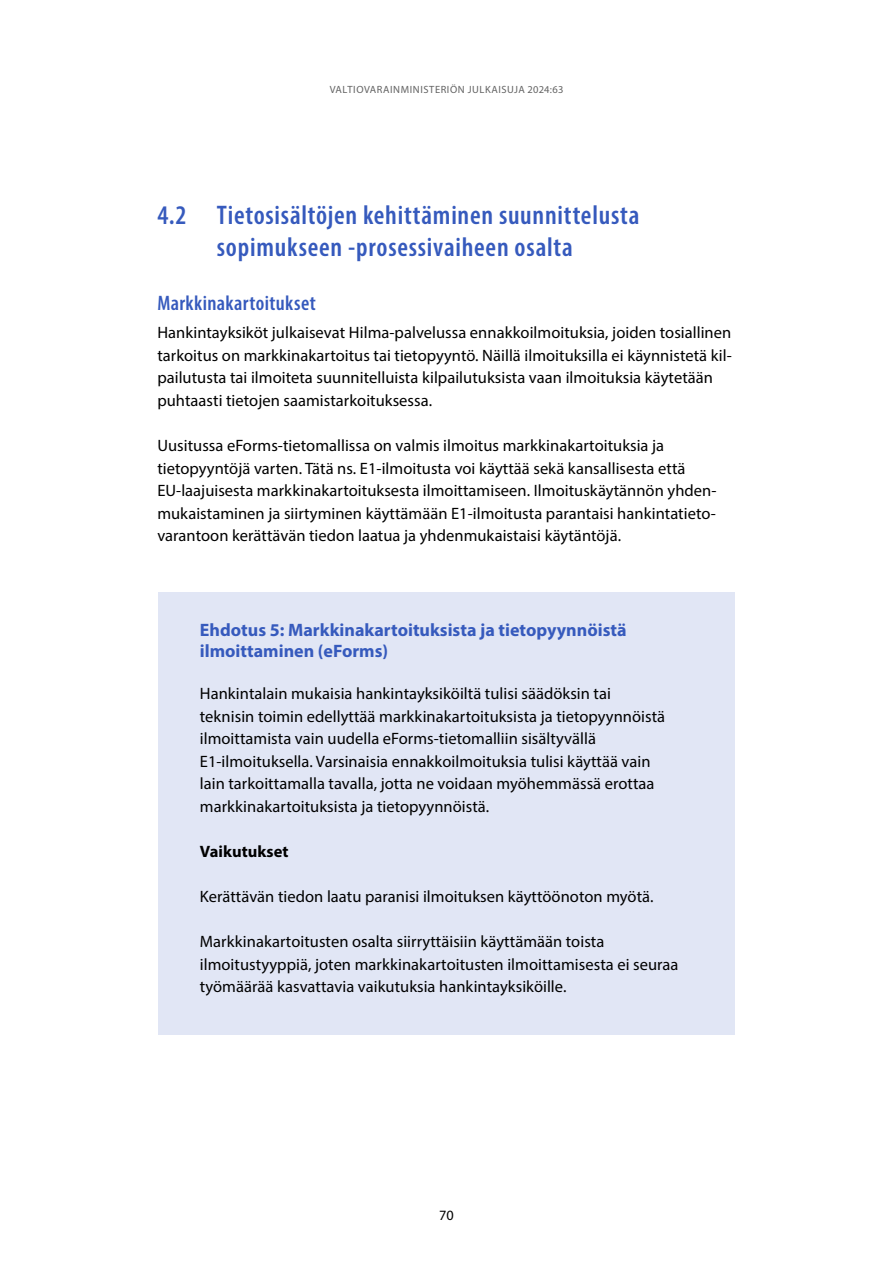
<style>
.page{position:relative;width:893px;height:1263px;background:#fff}
.page>*{position:absolute;margin:0;border:0;box-sizing:border-box;transform-origin:0 0}
.Otsikko_2{font:600 condensed 27px/31.5px "Myriad Pro";letter-spacing:.025em;color:#365abd;text-align:center}
.Otsikko_ei_numeroitu{font:600 condensed 21px "Myriad Pro";letter-spacing:.02em;color:#365abd}
.laatikko-otsikko{font:700 18px/21px "Myriad Pro";color:#365abd}
._01_Leipä{font:16.5px/22.5px "Myriad Pro";letter-spacing:.005em;color:#000}
.Laatikkoteksti{font:16.5px/22.5px "Myriad Pro";letter-spacing:.005em;color:#000}
.Laatikkoteksti-2{font:700 16.5px "Myriad Pro";letter-spacing:.005em;color:#000}
.t1{font:14.25px "Myriad Pro";color:#000}
.t2{font:10.5px "Myriad Pro";letter-spacing:.015em;color:#636363}
</style>
<div class="page">
<div style="left:158px;top:592px;width:577px;height:90px;background:#e1e6f5"></div>
<div style="left:158px;top:665px;width:577px;height:189px;background:#e1e6f5"></div>
<div style="left:158px;top:823px;width:577px;height:76px;background:#e1e6f5"></div>
<div style="left:158px;top:868px;width:577px;height:76px;background:#e1e6f5"></div>
<div style="left:158px;top:914px;width:577px;height:121px;background:#e1e6f5"></div>
<p class="t2" style="left:330px;top:83px;width:13px">Valtiovarainministeri</p>
<p class="t2" style="left:450px;top:83px;width:25px">ön julkaisuja</p>
<p class="t2" style="left:528px;top:83px;width:37px">2024:63</p>
<h2 class="Otsikko_2" style="left:157px;top:199px;width:484px">4.2 Tietosisältöjen kehittäminen suunnittelusta sopimukseen -prosessivaiheen osalta</h2>
<p class="Otsikko_ei_numeroitu" style="left:157px;top:290px;width:160px">Markkinakartoitukset</p>
<p class="_01_Leipä" style="left:157px;top:321px;width:576px">Hankintayksiköt julkaisevat Hilma-palvelussa ennakkoilmoituksia, joiden tosiallinen tarkoitus on markkinakartoitus tai tietopyyntö. Näillä ilmoituksilla ei käynnistetä kil&shy;pailutusta tai ilmoiteta suunnitelluista kilpailutuksista vaan ilmoituksia käytetään puhtaasti tietojen saamistarkoituksessa.</p>
<p class="_01_Leipä" style="left:157px;top:434px;width:561px">Uusitussa eForms-tietomallissa on valmis ilmoitus markkinakartoituksia ja tietopyyntöjä varten. Tätä ns. E1-ilmoitusta voi käyttää sekä kansallisesta että EU-laajuisesta markkinakartoituksesta ilmoittamiseen. Ilmoituskäytännön yhden&shy;mukaistaminen ja siirtyminen käyttämään E1-ilmoitusta parantaisi hankintatieto&shy;varantoon kerättävän tiedon laatua ja yhdenmukaistaisi käytäntöjä.</p>
<p class="laatikko-otsikko" style="left:200px;top:619px;width:428px">Ehdotus 5: Markkinakartoituksista ja tietopyynnöistä ilmoittaminen (eForms)</p>
<p class="Laatikkoteksti" style="left:200px;top:682px;width:467px">Hankintalain mukaisia hankintayksiköiltä tulisi säädöksin tai teknisin toimin edellyttää markkinakartoituksista ja tietopyynnöistä ilmoittamista vain uudella eForms-tietomalliin sisältyvällä E1-ilmoituksella. Varsinaisia ennakkoilmoituksia tulisi käyttää vain lain tarkoittamalla tavalla, jotta ne voidaan myöhemmässä erottaa markkinakartoituksista ja tietopyynnöistä.</p>
<p class="Laatikkoteksti-2" style="left:200px;top:841px;width:90px">Vaikutukset</p>
<p class="Laatikkoteksti" style="left:200px;top:885px;width:455px">Kerättävän tiedon laatu paranisi ilmoituksen käyttöönoton myötä.</p>
<p class="Laatikkoteksti" style="left:200px;top:930px;width:480px">Markkinakartoitusten osalta siirryttäisiin käyttämään toista ilmoitustyyppiä, joten markkinakartoitusten ilmoittamisesta ei seuraa työmäärää kasvattavia vaikutuksia hankintayksiköille.</p>
<p class="t1" style="left:439px;top:1206px;width:16px">70</p>
</div>
